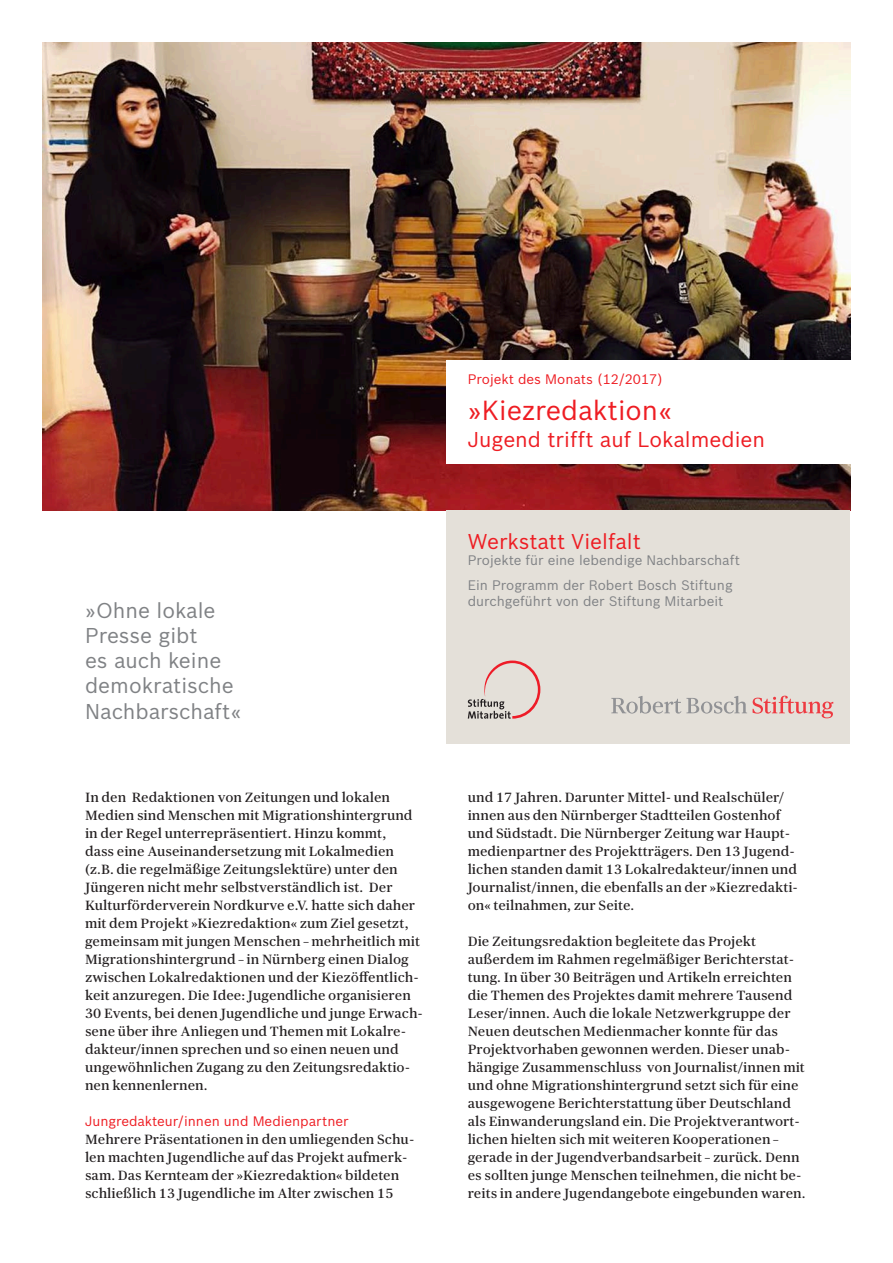
<style>
.page{position:relative;width:893px;height:1263px;background:#fff}
.page>*{position:absolute;margin:0;border:0;box-sizing:border-box;transform-origin:0 0}
.t1{font:27px "Bosch Sans";color:#ee1d23}
.t2{font:21px/25.2px "Bosch Sans";color:#808285}
.t3{font:21px "Bosch Sans";color:#ee1d23}
.t4{font:13.5px/18px "Bosch Serif";color:#231f20}
.t5{font:13.5px/25.3px "Bosch Sans";color:#808285}
.t6{font:13.5px "Bosch Sans";color:#ee1d23}
</style>
<div class="page">
<img style="left:43px;top:43px;width:807px;height:467px">
<div style="left:446px;top:510px;width:404px;height:234px;background:#e4e0d9"></div>
<svg style="left:611px;top:696px;width:136px;height:18px"></svg>
<svg style="left:753px;top:696px;width:80px;height:22px"></svg>
<svg style="left:468px;top:660px;width:72px;height:59px"></svg>
<div style="left:446px;top:360px;width:420px;height:103px;background:#fff"></div>
<h2 class="t2" style="left:85px;top:597px;width:158px">»Ohne lokale<br>Presse gibt<br>es auch keine demokratische<br>Nachbarschaft«</h2>
<p class="t4" style="left:85px;top:788px;width:339px">In den Redaktionen von Zeitungen und lokalen Medien sind Menschen mit Migrationshintergrund in der Regel unterrepräsentiert. Hinzu kommt,<br>dass eine Auseinandersetzung mit Lokalmedien (z.B. die regelmäßige Zeitungslektüre) unter den Jüngeren nicht mehr selbstverständlich ist. Der Kulturförderverein Nordkurve e.V. hatte sich daher mit dem Projekt »Kiezredaktion« zum Ziel gesetzt, gemeinsam mit jungen Menschen – mehrheitlich mit Migrationshintergrund – in Nürnberg einen Dialog zwischen Lokalredaktionen und der Kiezöffentlich&shy;keit anzuregen. Die Idee: Jugendliche organisieren 30 Events, bei denen Jugendliche und junge Erwach&shy;sene über ihre Anliegen und Themen mit Lokalre&shy;dakteur/innen sprechen und so einen neuen und ungewöhnlichen Zugang zu den Zeitungsredaktio&shy;nen kennenlernen.</p>
<p class="t6" style="left:85px;top:1112px;width:265px">Jungredakteur/innen und Medienpartner</p>
<p class="t4" style="left:85px;top:1129px;width:331px">Mehrere Präsentationen in den umliegenden Schu&shy;len machten Jugendliche auf das Projekt aufmerk&shy;sam. Das Kernteam der »Kiezredaktion« bildeten schließlich 13 Jugendliche im Alter zwischen 15</p>
<p class="t6" style="left:468px;top:371px;width:197px">Projekt des Monats (12/2017)</p>
<h1 class="t1" style="left:468px;top:394px;width:206px">»Kiezredaktion«</h1>
<h2 class="t3" style="left:468px;top:427px;width:299px">Jugend trifft auf Lokalmedien</h2>
<h2 class="t3" style="left:468px;top:528px;width:175px">Werkstatt Vielfalt</h2>
<p class="t5" style="left:468px;top:547px;width:274px">Projekte für eine lebendige Nachbarschaft<br>Ein Programm der Robert Bosch Stiftung</p>
<p class="t5" style="left:468px;top:589px;width:257px">durchgeführt von der Stiftung Mitarbeit</p>
<p class="t4" style="left:468px;top:787px;width:332px">und 17 Jahren. Darunter Mittel- und Realschüler/ innen aus den Nürnberger Stadtteilen Gostenhof und Südstadt. Die Nürnberger Zeitung war Haupt&shy;medienpartner des Projektträgers. Den 13 Jugend&shy;lichen standen damit 13 Lokalredakteur/innen und Journalist/innen, die ebenfalls an der »Kiezredakti&shy;on« teilnahmen, zur Seite.</p>
<p class="t4" style="left:468px;top:931px;width:339px">Die Zeitungsredaktion begleitete das Projekt außerdem im Rahmen regelmäßiger Berichterstat&shy;tung. In über 30 Beiträgen und Artikeln erreichten die Themen des Projektes damit mehrere Tausend Leser/innen. Auch die lokale Netzwerkgruppe der Neuen deutschen Medienmacher konnte für das Projektvorhaben gewonnen werden. Dieser unab&shy;hängige Zusammenschluss von Journalist/innen mit und ohne Migrationshintergrund setzt sich für eine ausgewogene Berichterstattung über Deutschland als Einwanderungsland ein. Die Projektverantwort&shy;lichen hielten sich mit weiteren Kooperationen – gerade in der Jugendverbandsarbeit – zurück. Denn es sollten junge Menschen teilnehmen, die nicht be&shy;reits in andere Jugendangebote eingebunden waren.</p>
</div>
